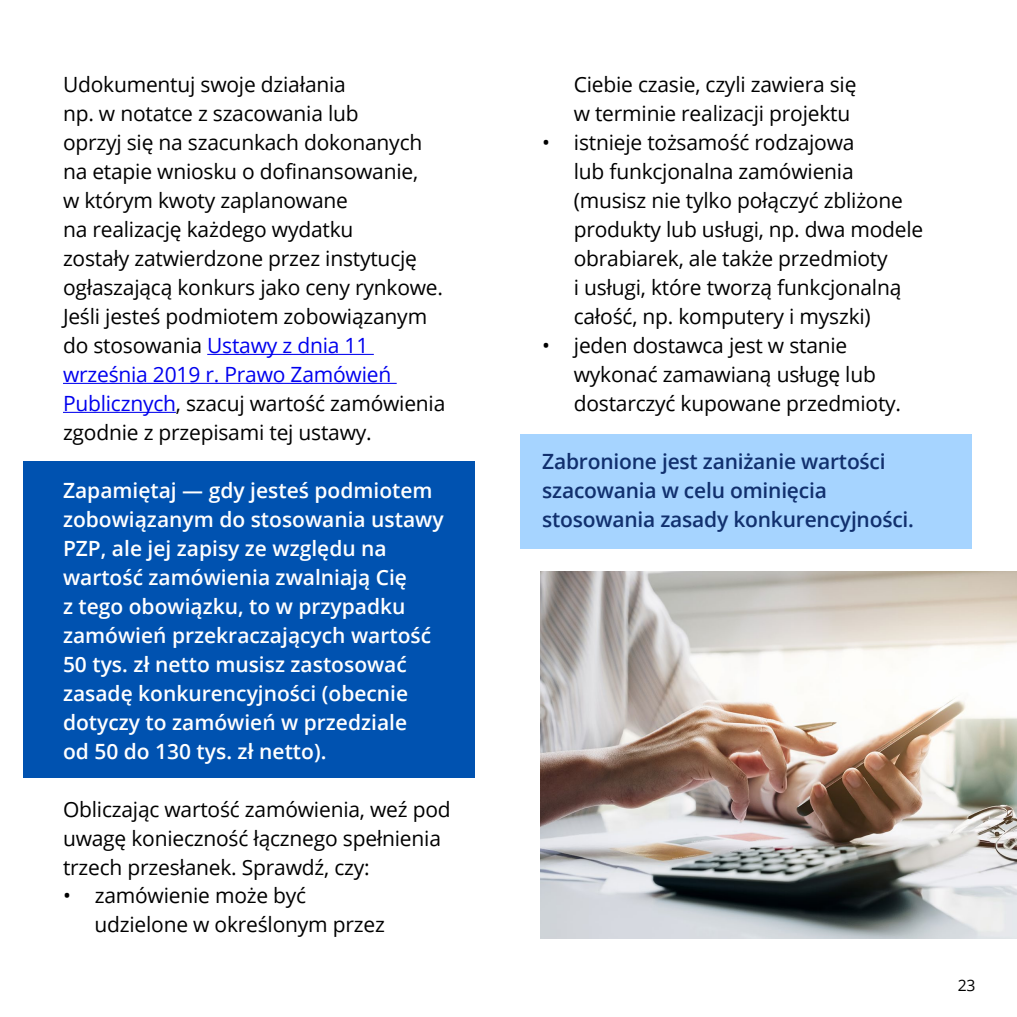
<style>
.page{position:relative;width:1017px;height:1017px;background:#fff}
.page>*{position:absolute;margin:0;border:0;box-sizing:border-box;transform-origin:0 0}
.t1{font:21px/29.1px "Open Sans";letter-spacing:-.01em;color:#000}
.t2{font:600 21px/29.1px "Open Sans";color:#fff}
.t3{font:600 21px/29.1px "Open Sans";letter-spacing:-.01em;color:#11306e}
.t4{font:15.75px "Open Sans";color:#000}
.s1{color:#00e}
</style>
<div class="page">
<div style="left:23px;top:461px;width:452px;height:317px;background:#0052b0"></div>
<div style="left:520px;top:434px;width:452px;height:115px;background:#a6d4ff"></div>
<hr style="left:207px;top:354px;width:167px;height:1px;background:#00e">
<hr style="left:63px;top:383px;width:334px;height:1px;background:#00e">
<hr style="left:63px;top:412px;width:113px;height:1px;background:#00e">
<img style="left:540px;top:571px;width:477px;height:367px">
<p class="t1" style="left:63px;top:69px;width:384px">Udokumentuj swoje działania<br>np. w notatce z szacowania lub<br>oprzyj się na szacunkach dokonanych na etapie wniosku o dofinansowanie,<br>w którym kwoty zaplanowane<br>na realizację każdego wydatku<br>zostały zatwierdzone przez instytucję ogłaszającą konkurs jako ceny rynkowe.<br>Jeśli jesteś podmiotem zobowiązanym do stosowania <span class="s1">Ustawy z dnia 11 września 2019 r. Prawo Zamówień Publicznych</span>, szacuj wartość zamówienia zgodnie z przepisami tej ustawy.</p>
<p class="t2" style="left:63px;top:475px;width:382px">Zapamiętaj — gdy jesteś podmiotem zobowiązanym do stosowania ustawy PZP, ale jej zapisy ze względu na wartość zamówienia zwalniają Cię<br>z tego obowiązku, to w przypadku zamówień przekraczających wartość 50 tys. zł netto musisz zastosować zasadę konkurencyjności (obecnie dotyczy to zamówień w przedziale<br>od 50 do 130 tys. zł netto).</p>
<p class="t1" style="left:63px;top:794px;width:389px">Obliczając wartość zamówienia, weź pod uwagę konieczność łącznego spełnienia trzech przesłanek. Sprawdź, czy:</p>
<p class="t1" style="left:95px;top:881px;width:292px;text-indent:-32px">• zamówienie może być udzielone w określonym przez</p>
<p class="t1" style="left:574px;top:69px;width:284px">Ciebie czasie, czyli zawiera się w terminie realizacji projektu</p>
<p class="t1" style="left:574px;top:127px;width:351px;text-indent:-32px">• istnieje tożsamość rodzajowa<br>lub funkcjonalna zamówienia (musisz nie tylko połączyć zbliżone produkty lub usługi, np. dwa modele obrabiarek, ale także przedmioty<br>i usługi, które tworzą funkcjonalną całość, np. komputery i myszki)</p>
<p class="t1" style="left:574px;top:330px;width:329px;text-indent:-32px">• jeden dostawca jest w stanie wykonać zamawianą usługę lub dostarczyć kupowane przedmioty.</p>
<p class="t3" style="left:542px;top:446px;width:373px">Zabronione jest zaniżanie wartości szacowania w celu ominięcia stosowania zasady konkurencyjności.</p>
<p class="t4" style="left:958px;top:974px;width:19px">23</p>
</div>
